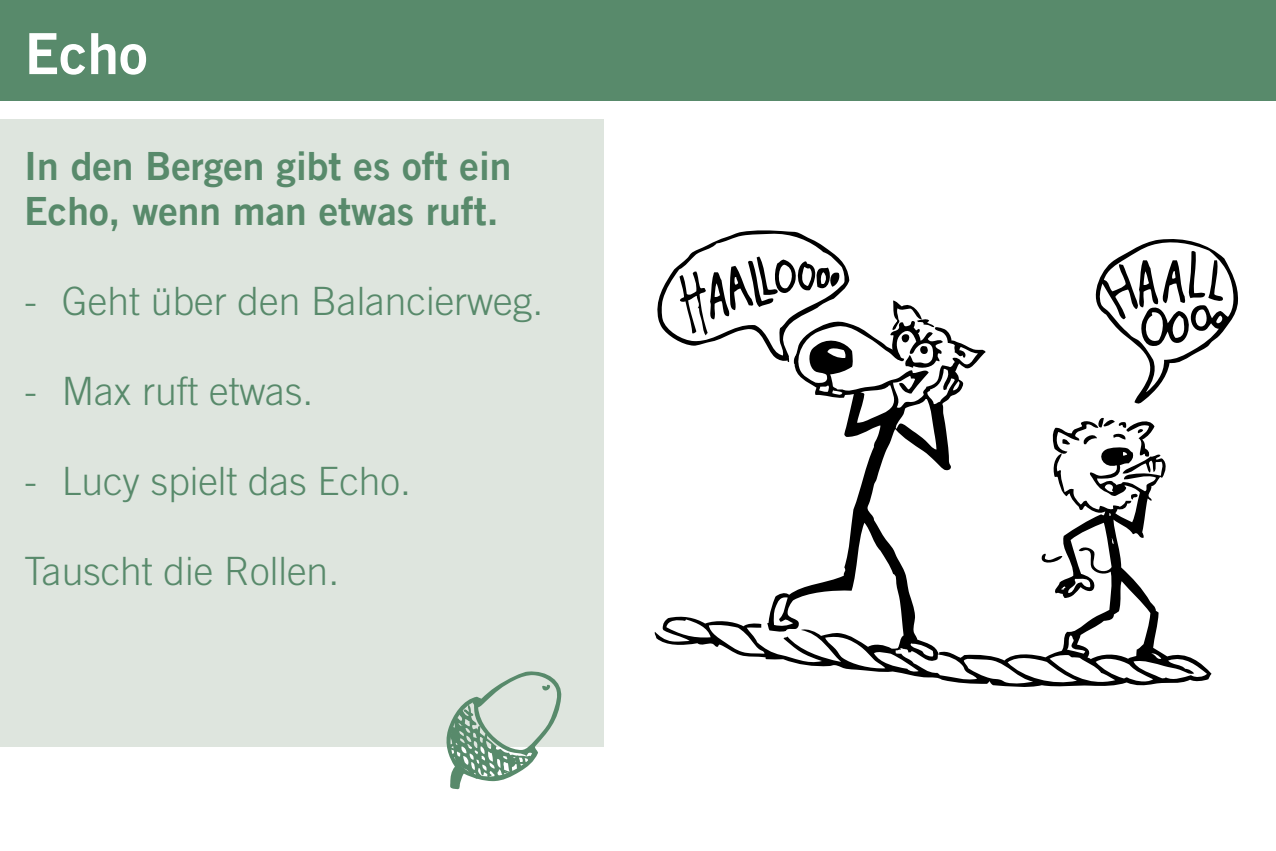
<style>
.page{position:relative;width:1276px;height:851px;background:#fff}
.page>*{position:absolute;margin:0;border:0;box-sizing:border-box;transform-origin:0 0}
.t1{font:56.7px "Trade Gothic LT Com Bd 2";color:#fff}
.t2{font:300 39px "Trade Gothic LT Com";color:#588a6b}
.t3{font:39px/45px "Trade Gothic LT Com Bd 2";color:#588a6b}
</style>
<div class="page">
<div style="left:0;top:119px;width:604px;height:627px;background:#dee5de"></div>
<div style="left:0;top:0;width:1276px;height:101px;background:#588a6b"></div>
<svg style="left:654px;top:230px;width:557px;height:457px"></svg>
<svg style="left:1087px;top:236px;width:151px;height:169px"></svg>
<svg style="left:785px;top:353px;width:11px;height:15px"></svg>
<svg style="left:679px;top:256px;width:162px;height:80px"></svg>
<svg style="left:832px;top:390px;width:10px;height:6px"></svg>
<svg style="left:892px;top:300px;width:42px;height:64px"></svg>
<svg style="left:444px;top:671px;width:118px;height:118px"></svg>
<h1 class="t1" style="left:25px;top:19px;width:124px">Echo</h1>
<p class="t3" style="left:24px;top:143px;width:489px">In den Bergen gibt es oft ein<br>Echo, wenn man etwas ruft.</p>
<p class="t2" style="left:24px;top:278px;width:520px">- Geht über den Balancierweg.</p>
<p class="t2" style="left:24px;top:368px;width:291px">- Max ruft etwas.</p>
<p class="t2" style="left:24px;top:458px;width:388px">- Lucy spielt das Echo.</p>
<p class="t2" style="left:24px;top:548px;width:317px">Tauscht die Rollen.</p>
</div>
